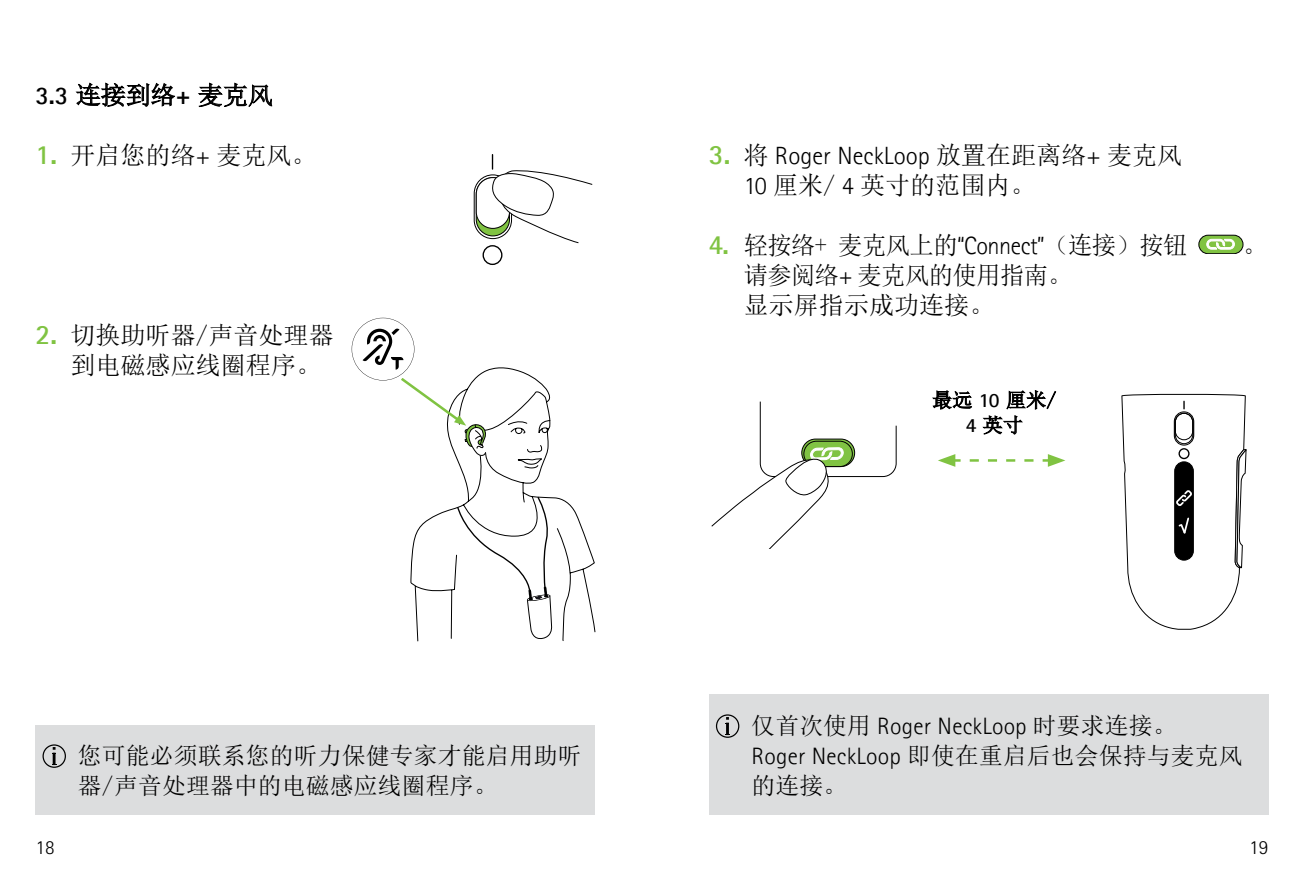
<style>
.page{position:relative;width:1304px;height:886px;background:#fff}
.page>*{position:absolute;margin:0;border:0;box-sizing:border-box;transform-origin:0 0}
.t1{font:25px/30px "Sim Sun";letter-spacing:.005em;color:#000}
.t2{font:25px/30px "Sim Sun";letter-spacing:-.02em;color:#000}
.t3{font:300 25px "Rotis Sansfor Phonak";letter-spacing:.005em;color:#000}
.t4{font:23.75px/30px "Sim Sun";letter-spacing:.01em;color:#000}
.t5{font:300 23.75px "Rotis Sansfor Phonak";letter-spacing:.01em;color:#000}
.t6{font:20px/25px "Sim Sun";color:#000;text-align:center}
.t7{font:300 20px "Rotis Sans Serif Pro";color:#000}
.s1{font-family:"Rotis Sansfor Phonak";font-weight:700}
.s2{font-family:"Rotis Sansfor Phonak";font-weight:700;font-size:27.5px;color:#80c342}
.s3{font-family:"Rotis Sansfor Phonak";font-weight:300}
.s4{font-weight:700;font-size:27.5px;color:#80c342}
.s5{font-family:"Sim Sun";font-weight:400}
</style>
<div class="page">
<svg style="left:76px;top:83px;width:99px;height:24px"></svg>
<svg style="left:198px;top:83px;width:74px;height:24px"></svg>
<div style="left:35px;top:726px;width:560px;height:89px;background:#dcddde"></div>
<svg style="left:43px;top:744px;width:23px;height:24px"></svg>
<div style="left:709px;top:694px;width:560px;height:121px;background:#dcddde"></div>
<svg style="left:716px;top:714px;width:23px;height:24px"></svg>
<div style="left:483px;top:245px;width:19px;height:20px;border:1px solid #000;border-radius:50%"></div>
<svg style="left:473px;top:154px;width:120px;height:90px"></svg>
<svg style="left:410px;top:367px;width:185px;height:274px"></svg>
<svg style="left:456px;top:496px;width:96px;height:144px"></svg>
<svg style="left:352px;top:318px;width:136px;height:139px"></svg>
<div style="left:1199px;top:235px;width:44px;height:19px;background:#80c342;border-radius:9px"></div>
<div style="left:1199px;top:235px;width:44px;height:19px;border:1px solid #000;border-radius:9px"></div>
<svg style="left:1206px;top:239px;width:29px;height:11px"></svg>
<svg style="left:711px;top:402px;width:185px;height:146px"></svg>
<svg style="left:1122px;top:394px;width:124px;height:236px"></svg>
<svg style="left:938px;top:454px;width:127px;height:13px"></svg>
<svg style="left:932px;top:390px;width:40px;height:20px"></svg>
<svg style="left:983px;top:390px;width:73px;height:45px"></svg>
<p class="t1" style="left:35px;top:80px;width:239px"><span class="s1">3.3</span> 连接到络<span class="s1">+</span> 麦克风</p>
<p class="t1" style="left:35px;top:140px;width:283px"><span class="s2">1.</span> 开启您的络<span class="s3">+</span> 麦克风。</p>
<p class="t1" style="left:70px;top:320px;width:265px;text-indent:-35px"><span class="s2">2.</span> 切换助听器/声音处理器到电磁感应线圈程序。</p>
<p class="t4" style="left:78px;top:740px;width:505px">您可能必须联系您的听力保健专家才能启用助听器/声音处理器中的电磁感应线圈程序。</p>
<p class="t3" style="left:709px;top:141px;width:475px"><span class="s4">3.</span> <span class="s5">将</span> Roger NeckLoop <span class="s5">放置在距离络</span>+ <span class="s5">麦克风</span></p>
<p class="t1" style="left:744px;top:170px;width:293px"><span class="s3">10</span> 厘米/ <span class="s3">4</span> 英寸的范围内。</p>
<p class="t2" style="left:709px;top:230px;width:480px"><span class="s2">4.</span> 轻按络+ 麦克风上的<span class="s3">“Connect”</span>（连接）按钮</p>
<p class="t2" style="left:744px;top:260px;width:330px">请参阅络<span class="s3">+</span> 麦克风的使用指南。显示屏指示成功连接。</p>
<p class="t6" style="left:932px;top:387px;width:126px">最远 <span class="s1">10</span> 厘米/<br><span class="s1">4</span> 英寸</p>
<p class="t1" style="left:1243px;top:230px;width:26px">。</p>
<p class="t5" style="left:751px;top:712px;width:427px"><span class="s5">仅首次使用</span> Roger NeckLoop <span class="s5">时要求连接。</span></p>
<p class="t4" style="left:751px;top:740px;width:493px"><span class="s3">Roger NeckLoop</span> 即使在重启后也会保持与麦克风的连接。</p>
<p class="t7" style="left:35px;top:836px;width:21px">18</p>
<p class="t7" style="left:1249px;top:836px;width:21px">19</p>
</div>
